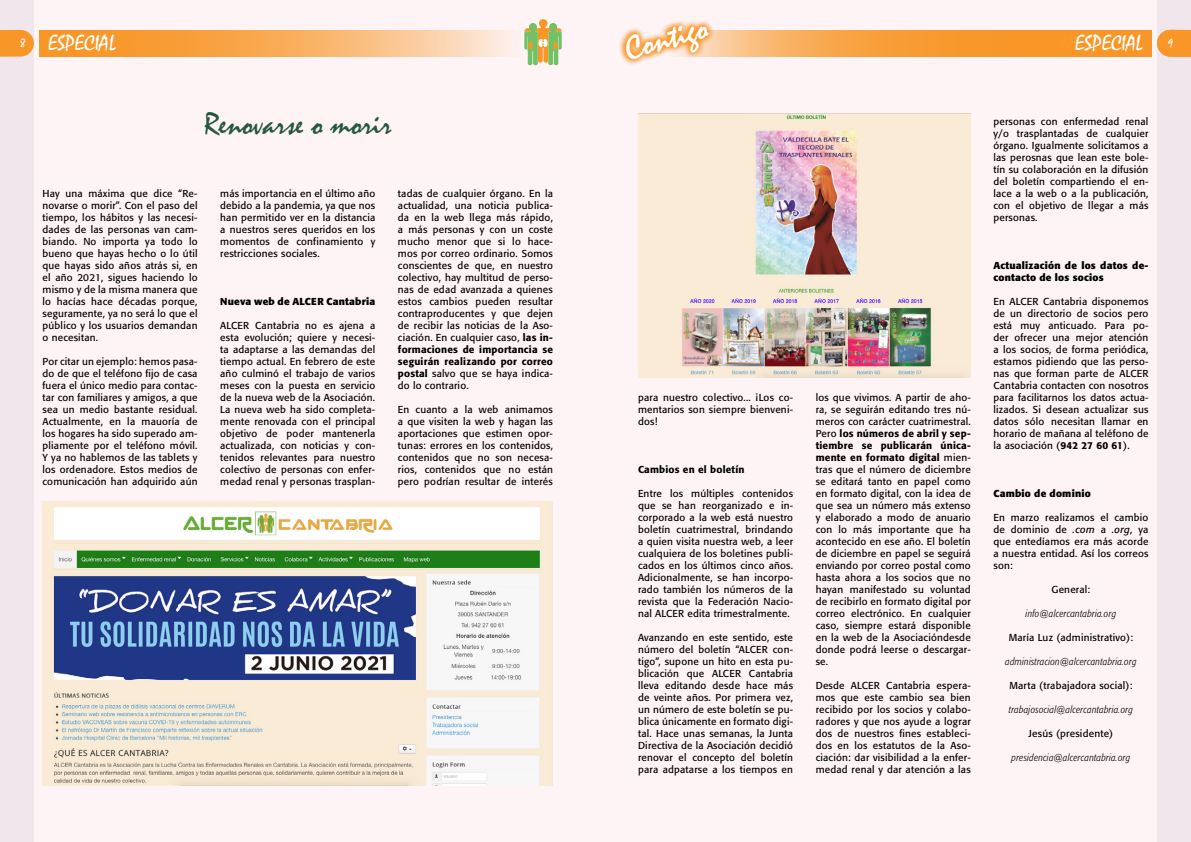
<style>
.page{position:relative;width:1191px;height:842px;background:#fff}
.page>*{position:absolute;margin:0;border:0;box-sizing:border-box;transform-origin:0 0}
.t1{font:34px "Mistral";color:#fff}
.t2{font:32px "Mistral";color:#285c40}
.t3{font:22px "Mistral";color:#fff}
.t4{font:12px "Mistral";color:#fff}
.t5{font:10px/12px "Formata";letter-spacing:.02em;color:#000;text-align:justify}
.t6{font:italic 300 condensed 10px "Formata";letter-spacing:.02em;color:#000}
.t7{font:700 10px/12px "Formata";letter-spacing:.02em;color:#000}
.t8{font:500 10px "Formata";letter-spacing:.02em;color:#000}
.s1{font-size:12px}
.s2{font-weight:500}
.s3{font-style:italic}
</style>
<div class="page">
<div style="left:595px;top:0;width:596px;height:842px;background:#fef4f5"></div>
<div style="left:0;top:0;width:595px;height:842px;background:#fef4f5"></div>
<div style="left:1157px;top:0;width:34px;height:842px;background:#f0e6eb"></div>
<div style="left:0;top:0;width:34px;height:842px;background:#f0e6eb"></div>
<svg style="left:721px;top:30px;width:430px;height:27px;background:#f8a140"></svg>
<svg style="left:619px;top:20px;width:102px;height:45px"></svg>
<svg style="left:1157px;top:30px;width:34px;height:27px"></svg>
<svg style="left:0;top:30px;width:34px;height:27px"></svg>
<svg style="left:40px;top:30px;width:471px;height:27px;background:#f9b266"></svg>
<svg style="left:524px;top:19px;width:38px;height:46px"></svg>
<img style="left:638px;top:113px;width:332px;height:264px">
<img style="left:43px;top:502px;width:510px;height:283px">
<h1 class="t1" style="left:620px;top:30px;width:85px;rotate:-16deg">Contigo</h1>
<h3 class="t3" style="left:1061px;top:30px;width:83px">NUTRICIÓN</h3>
<h3 class="t3" style="left:48px;top:30px;width:69px">ESPECIAL</h3>
<h3 class="t3" style="left:1075px;top:30px;width:69px">ESPECIAL</h3>
<h3 class="t3" style="left:20px;top:30px;width:150px"><span class="s1">8</span> TRABAJO SOCIAL</h3>
<p class="t4" style="left:1168px;top:36px;width:7px">9</p>
<h2 class="t2" style="left:204px;top:105px;width:189px">Renovarse o morir</h2>
<p class="t5" style="left:43px;top:188px;width:156px">Hay una máxima que dice “Re&shy;novarse o morir”. Con el paso del tiempo, los hábitos y las necesi&shy;dades de las personas van cam&shy;biando. No importa ya todo lo bueno que hayas hecho o lo útil que hayas sido años atrás si, en el año 2021, sigues haciendo lo mismo y de la misma manera que lo hacías hace décadas porque, seguramente, ya no será lo que el público y los usuarios demandan o necesitan.</p>
<p class="t5" style="left:43px;top:356px;width:156px">Por citar un ejemplo: hemos pasa&shy;do de que el teléfono fijo de casa fuera el único medio para contac&shy;tar con familiares y amigos, a que sea un medio bastante residual.<br>Actualmente, en la mauoría de los hogares ha sido superado am&shy;pliamente por el teléfono móvil.<br>Y ya no hablemos de las tablets y los ordenadore. Estos medios de comunicación han adquirido aún</p>
<p class="t5" style="left:220px;top:188px;width:156px">más importancia en el último año debido a la pandemia, ya que nos han permitido ver en la distancia a nuestros seres queridos en los momentos de confinamiento y restricciones sociales.</p>
<p class="t7" style="left:220px;top:296px;width:156px">Nueva web de ALCER Cantabria</p>
<p class="t5" style="left:220px;top:320px;width:156px">ALCER Cantabria no es ajena a esta evolución; quiere y necesi&shy;ta adaptarse a las demandas del tiempo actual. En febrero de este año culminó el trabajo de varios meses con la puesta en servicio de la nueva web de la Asociación.<br>La nueva web ha sido completa&shy;mente renovada con el principal objetivo de poder mantenerla actualizada, con noticias y con&shy;tenidos relevantes para nuestro colectivo de personas con enfer&shy;medad renal y personas trasplan-</p>
<p class="t5" style="left:398px;top:188px;width:156px">tadas de cualquier órgano. En la actualidad, una noticia publica&shy;da en la web llega más rápido, a más personas y con un coste mucho menor que si lo hace&shy;mos por correo ordinario. Somos conscientes de que, en nuestro colectivo, hay multitud de perso&shy;nas de edad avanzada a quienes estos cambios pueden resultar contraproducentes y que dejen de recibir las noticias de la Aso&shy;ciación. En cualquier caso, <span class="s2">las in&shy;formaciones de importancia se seguirán realizando por correo postal</span> salvo que se haya indica&shy;do lo contrario.</p>
<p class="t5" style="left:398px;top:404px;width:156px">En cuanto a la web animamos a que visiten la web y hagan las aportaciones que estimen opor&shy;tunas: errores en los contenidos, contenidos que no son necesa&shy;rios, contenidos que no están pero podrían resultar de interés</p>
<p class="t5" style="left:638px;top:392px;width:156px">para nuestro colectivo... ¡Los co&shy;mentarios son siempre bienveni&shy;dos!</p>
<p class="t8" style="left:638px;top:464px;width:108px">Cambios en el boletín</p>
<p class="t5" style="left:638px;top:488px;width:156px">Entre los múltiples contenidos que se han reorganizado e in&shy;corporado a la web está nuestro boletín cuatrimestral, brindando a quien visita nuestra web, a leer cualquiera de los boletines publi&shy;cados en los últimos cinco años.<br>Adicionalmente, se han incorpo&shy;rado también los números de la revista que la Federación Nacio&shy;nal ALCER edita trimestralmente.</p>
<p class="t5" style="left:638px;top:632px;width:156px">Avanzando en este sentido, este número del boletín “ALCER con&shy;tigo”, supone un hito en esta pu&shy;blicación que ALCER Cantabria lleva editando desde hace más de veinte años. Por primera vez, un número de este boletín se pu&shy;blica únicamente en formato digi&shy;tal. Hace unas semanas, la Junta Directiva de la Asociación decidió renovar el concepto del boletín para adpatarse a los tiempos en</p>
<p class="t5" style="left:815px;top:392px;width:156px">los que vivimos. A partir de aho&shy;ra, se seguirán editando tres nú&shy;meros con carácter cuatrimestral.<br>Pero <span class="s2">los números de abril y sep&shy;tiembre se publicarán única&shy;mente en formato digital</span> mien&shy;tras que el número de diciembre se editará tanto en papel como en formato digital, con la idea de que sea un número más extenso y elaborado a modo de anuario con lo más importante que ha acontecido en ese año. El boletín de diciembre en papel se seguirá enviando por correo postal como hasta ahora a los socios que no hayan manifestado su voluntad de recibirlo en formato digital por correo electrónico. En cualquier caso, siempre estará disponible en la web de la Asociacióndesde donde podrá leerse o descargar&shy;se.</p>
<p class="t5" style="left:815px;top:680px;width:156px">Desde ALCER Cantabria espera&shy;mos que este cambio sea bien recibido por los socios y colabo&shy;radores y que nos ayude a lograr dos de nuestros fines estableci&shy;dos en los estatutos de la Aso&shy;ciación: dar visibilidad a la enfer&shy;medad renal y dar atención a las</p>
<p class="t5" style="left:993px;top:116px;width:156px">personas con enfermedad renal y/o trasplantadas de cualquier órgano. Igualmente solicitamos a las perosnas que lean este bole&shy;tín su colaboración en la difusión del boletín compartiendo el en&shy;lace a la web o a la publicación, con el objetivo de llegar a más personas.</p>
<p class="t7" style="left:993px;top:260px;width:156px">Actualización de los datos de&shy;contacto de los socios</p>
<p class="t5" style="left:993px;top:296px;width:156px">En ALCER Cantabria disponemos de un directorio de socios pero está muy anticuado. Para po&shy;der ofrecer una mejor atención a los socios, de forma periódica, estamos pidiendo que las perso&shy;nas que forman parte de ALCER Cantabria contacten con nosotros para facilitarnos los datos actua&shy;lizados. Si desean actualizar sus datos sólo necesitan llamar en horario de mañana al teléfono de la asociación (<span class="s2">942 27 60 61</span>).</p>
<p class="t7" style="left:993px;top:488px;width:99px">Cambio de dominio</p>
<p class="t5" style="left:993px;top:512px;width:156px">En marzo realizamos el cambio de dominio de <span class="s3">.com</span> a <span class="s3">.org</span>, ya que entedíamos era más acorde a nuestra entidad. Así los correos son:</p>
<p class="t5" style="left:1051px;top:584px;width:40px">General:</p>
<p class="t6" style="left:1025px;top:608px;width:92px">info@alcercantabria.org</p>
<p class="t5" style="left:1008px;top:632px;width:126px">María Luz (administrativo):</p>
<p class="t6" style="left:1005px;top:656px;width:133px">administracion@alcercantabria.org</p>
<p class="t5" style="left:1009px;top:680px;width:124px">Marta (trabajadora social):</p>
<p class="t6" style="left:1009px;top:704px;width:125px">trabajosocial@alcercantabria.org</p>
<p class="t5" style="left:1028px;top:728px;width:86px">Jesús (presidente)</p>
<p class="t6" style="left:1011px;top:752px;width:120px">presidencia@alcercantabria.org</p>
</div>
